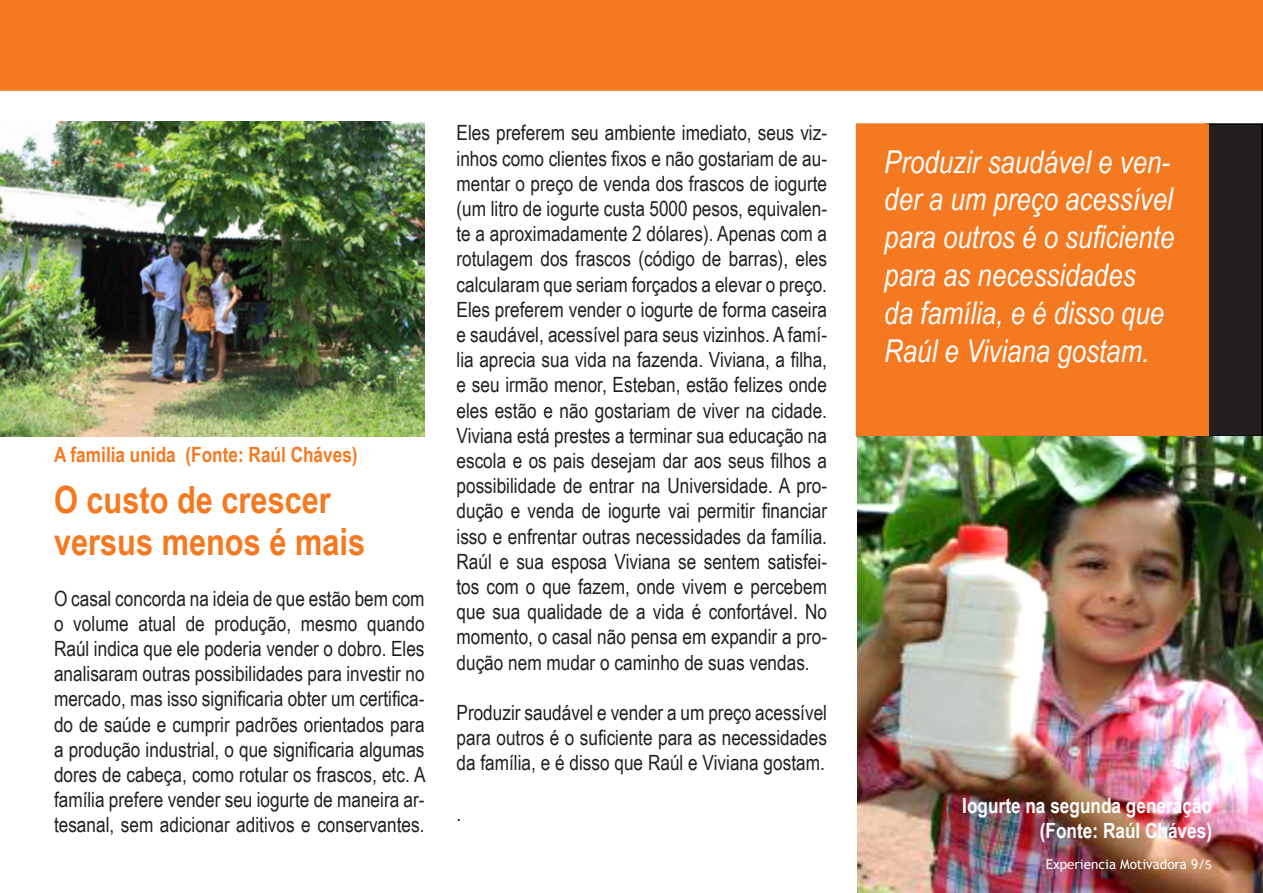
<style>
.page{position:relative;width:1263px;height:893px;background:#fff}
.page>*{position:absolute;margin:0;border:0;box-sizing:border-box;transform-origin:0 0}
.t1{font:700 37.5px "Arial Narrow";color:#f47920}
.t2{font:italic 31.5px/37.8px "Arial Narrow";color:#fff}
.t3{font:21px/25.2px "Arial Narrow";color:#231f20;text-align:justify}
.t4{font:700 21px/25.2px "Arial Narrow";color:#fff;text-align:right}
.t5{font:700 21px "Arial Narrow";color:#f47920}
.t6{font:13.5px "Trebuchet MS";color:#fff}
.s1{font-family:"Calibri"}
</style>
<div class="page">
<div style="left:1206px;top:124px;width:56px;height:312px;background:#231f20"></div>
<div style="left:1206px;top:123px;width:57px;height:314px;border:2px solid #000"></div>
<div style="left:856px;top:123px;width:353px;height:314px;background:#f47920;border:2px solid #f47920"></div>
<div style="left:0;top:0;width:1263px;height:91px;background:#f47920"></div>
<img style="left:0;top:121px;width:425px;height:316px">
<img style="left:857px;top:437px;width:406px;height:456px">
<p class="t5" style="left:54px;top:438px;width:305px">A familia unida (Fonte: Raúl Cháves)</p>
<p class="t1" style="left:54px;top:472px;width:278px">O custo de crescer</p>
<p class="t1" style="left:54px;top:514px;width:313px">versus menos é mais</p>
<p class="t3" style="left:54px;top:585px;width:373px">O casal concorda na ideia de que estão bem com o volume atual de produção, mesmo quando Raúl indica que ele poderia vender o dobro. Eles analisaram outras possibilidades para investir no mercado, mas isso significaria obter um certifica&shy;do de saúde e cumprir padrões orientados para a produção industrial, o que significaria algumas dores de cabeça, como rotular os frascos, etc. A família prefere vender seu iogurte de maneira ar&shy;tesanal, sem adicionar aditivos e conservantes.</p>
<p class="t3" style="left:456px;top:120px;width:372px">Eles preferem seu ambiente imediato, seus viz&shy;inhos como clientes fixos e não gostariam de au&shy;mentar o preço de venda dos frascos de iogurte (um litro de iogurte custa 5000 pesos, equivalen&shy;te a aproximadamente 2 dólares). Apenas com a rotulagem dos frascos (código de barras), eles calcularam que seriam forçados a elevar o preço.<br>Eles preferem vender o iogurte de forma caseira e saudável, acessível para seus vizinhos. A famí&shy;lia aprecia sua vida na fazenda. Viviana, a filha, e seu irmão menor, Esteban, estão felizes onde eles estão e não gostariam de viver na cidade.<br>Viviana está prestes a terminar sua educação na escola e os pais desejam dar aos seus filhos a possibilidade de entrar na Universidade. A pro&shy;dução e venda de iogurte vai permitir financiar isso e enfrentar outras necessidades da família.<br>Raúl e sua esposa Viviana se sentem satisfei&shy;tos com o que fazem, onde vivem e percebem que sua qualidade de a vida é confortável. No momento, o casal não pensa em expandir a pro&shy;dução nem mudar o caminho de suas vendas.</p>
<p class="t3" style="left:456px;top:699px;width:372px">Produzir saudável e vender a um preço acessível para outros é o suficiente para as necessidades da família, e é disso que Raúl e Viviana gostam.</p>
<p class="t3" style="left:456px;top:800px;width:6px">.</p>
<p class="t2" style="left:884px;top:142px;width:292px">Produzir saudável e ven&shy;der a um preço acessível para outros é o suficiente para as necessidades<br>da família, e é disso que<br>Raúl e Viviana gostam.</p>
<p class="t4" style="left:962px;top:792px;width:251px">Iogurte na segunda generação (Fonte: Raúl Cháves)</p>
<p class="t6" style="left:1046px;top:856px;width:168px">Experiencia Motivadora 9/<span class="s1">5</span></p>
</div>
